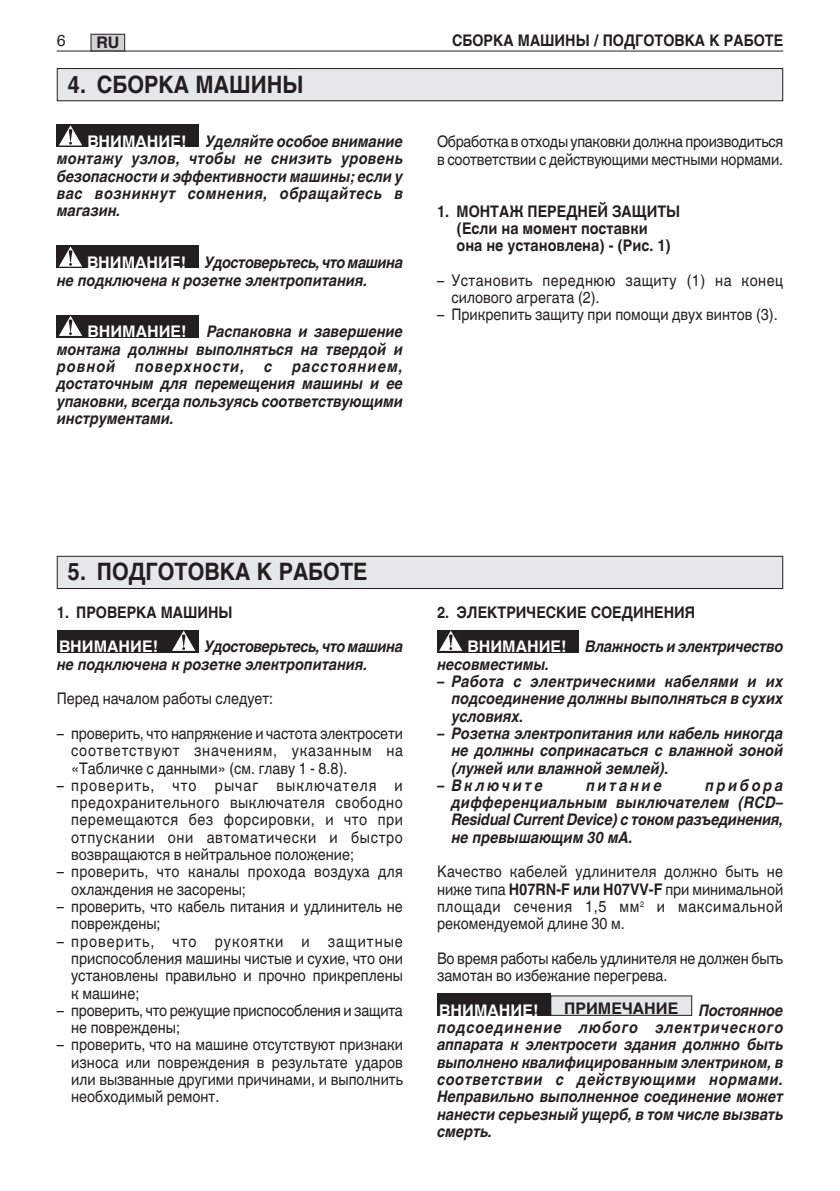
<style>
.page{position:relative;width:840px;height:1191px;background:#fff}
.page>*{position:absolute;margin:0;border:0;box-sizing:border-box;transform-origin:0 0}
.t1{font:700 24px "Helvetica World";color:#231f20;scale:.9 1}
.t2{font:italic 700 16px/17.2px "Helvetica World";color:#231f20;text-align:justify;scale:.9 1}
.t3{font:16px/17.2px "Helvetica World";color:#231f20;text-align:justify;scale:.9 1}
.t4{font:700 16px/17.4px "Helvetica World";color:#231f20;scale:.9 1}
.t5{font:16px/17.2px "Helvetica World";letter-spacing:-.02em;color:#231f20;scale:.9 1}
.t6{font:16px/17.2px "Helvetica World";letter-spacing:.025em;color:#231f20;scale:.9 1}
.t7{font:16px/17.2px "Helvetica World";letter-spacing:.03em;color:#231f20;scale:.9 1}
.t8{font:700 16px "Helvetica World";color:#fff}
.t9{font:italic 700 16px "Helvetica World";letter-spacing:.19em;color:#231f20;scale:.9 1}
.t10{font:700 16px "Helvetica World";color:#231f20}
.t11{font:16px "Helvetica World";color:#231f20}
.s1{font-style:normal;color:#fff}
.s2{color:#fff}
.s3{font-style:italic}
.s4{font-weight:700}
</style>
<div class="page">
<svg style="left:57px;top:124px;width:28px;height:23px"></svg>
<svg style="left:59px;top:125px;width:23px;height:20px"></svg>
<div style="left:85px;top:124px;width:113px;height:23px;background:#231f20"></div>
<div style="left:57px;top:245px;width:28px;height:23px;background:#231f20"></div>
<svg style="left:59px;top:246px;width:23px;height:21px"></svg>
<div style="left:85px;top:245px;width:113px;height:23px;background:#231f20"></div>
<div style="left:57px;top:315px;width:28px;height:22px;background:#231f20"></div>
<svg style="left:59px;top:316px;width:23px;height:20px"></svg>
<div style="left:85px;top:315px;width:113px;height:22px;background:#231f20"></div>
<hr style="left:57px;top:51px;width:725px;height:1px;background:#231f20">
<div style="left:91px;top:34px;width:34px;height:17px;background:#d1d2d4"></div>
<div style="left:91px;top:34px;width:34px;height:17px;border:1px solid #231f20"></div>
<div style="left:57px;top:68px;width:725px;height:33px;background:#e6e7e9;border:1px solid #231f20"></div>
<div style="left:57px;top:629px;width:113px;height:23px;background:#231f20"></div>
<div style="left:170px;top:629px;width:28px;height:23px;background:#231f20"></div>
<svg style="left:172px;top:630px;width:23px;height:21px"></svg>
<div style="left:437px;top:629px;width:28px;height:23px;background:#231f20"></div>
<svg style="left:439px;top:630px;width:23px;height:21px"></svg>
<svg style="left:448px;top:634px;width:4px;height:12px"></svg>
<div style="left:465px;top:629px;width:113px;height:23px;background:#231f20"></div>
<div style="left:437px;top:993px;width:113px;height:22px;background:#231f20"></div>
<div style="left:550px;top:996px;width:141px;height:19px;background:#e6e7e9"></div>
<div style="left:57px;top:556px;width:725px;height:33px;background:#e6e7e9;border:1px solid #231f20"></div>
<p class="t11" style="left:57px;top:31px;width:10px">6</p>
<p class="t10" style="left:96px;top:33px;width:24px">RU</p>
<p class="t4" style="left:452px;top:31px;width:369px">СБОРKА МАШИНЫ / ПОДГОТОВKА K РАБОТЕ</p>
<h1 class="t1" style="left:67px;top:70px;width:263px">4. СБОРKА МАШИНЫ</h1>
<p class="t2" style="left:57px;top:133px;width:386px;text-indent:31px"><span class="s1">ВНИМАНИЕ!</span> Уделяйте особое внимание монтажу узлов, чтобы не снизить уровень безопасности и эффективности машины; если у вас возникнут сомнения, обращайтесь в магазин.</p>
<p class="t2" style="left:57px;top:254px;width:386px;text-indent:30px"><span class="s1">ВНИМАНИЕ!</span> Удостоверьтесь, что машина не подключена к розетке электропитания.</p>
<p class="t8" style="left:87px;top:322px;width:100px">ВНИМАНИЕ!</p>
<p class="t2" style="left:57px;top:323px;width:386px;text-indent:150px">Распаковка и завершение монтажа должны выполняться на твердой и ровной поверхности, с расстоянием, достаточным для перемещения машины и ее упаковки, всегда пользуясь соответствующими инструментами.</p>
<p class="t5" style="left:437px;top:133px;width:386px">Обработка в отходы упаковки должна производиться в соответствии с действующими местными нормами.</p>
<p class="t4" style="left:456px;top:202px;width:250px;text-indent:-19px">1. МОНТАЖ ПЕРЕДНЕЙ ЗАЩИТЫ (Если на момент поставки<br>она не установлена) - (Рис. 1)</p>
<p class="t7" style="left:451px;top:272px;width:370px;text-indent:-14px">– Установить переднюю защиту (1) на конец силового агрегата (2).</p>
<p class="t3" style="left:437px;top:306px;width:380px">– Прикрепить защиту при помощи двух винтов (3).</p>
<h1 class="t1" style="left:67px;top:558px;width:334px">5. ПОДГОТОВKА K РАБОТЕ</h1>
<p class="t4" style="left:57px;top:603px;width:197px">1. ПРОВЕРKА МАШИНЫ</p>
<p class="t8" style="left:59px;top:637px;width:100px">ВНИМАНИЕ!</p>
<p class="t2" style="left:57px;top:638px;width:386px;text-indent:148px">Удостоверьтесь, что машина не подключена к розетке электропитания.</p>
<p class="t3" style="left:57px;top:690px;width:242px">Перед началом работы следует:</p>
<p class="t3" style="left:71px;top:725px;width:370px;text-indent:-14px">– проверить, что напряжение и частота электросети соответствуют значениям, указанным на «Табличке с данными» (см. главу 1 - 8.8).</p>
<p class="t3" style="left:71px;top:776px;width:370px;text-indent:-14px">– проверить, что рычаг выключателя и предохранительного выключателя свободно перемещаются без форсировки, и что при отпускании они автоматически и быстро возвращаются в нейтральное положение;</p>
<p class="t6" style="left:71px;top:863px;width:370px;text-indent:-14px">– проверить, что каналы прохода воздуха для охлаждения не засорены;</p>
<p class="t3" style="left:71px;top:898px;width:370px;text-indent:-14px">– проверить, что кабель питания и удлинитель не повреждены;</p>
<p class="t3" style="left:71px;top:932px;width:370px;text-indent:-14px">– проверить, что рукоятки и защитные приспособления машины чистые и сухие, что они установлены правильно и прочно прикреплены к машине;</p>
<p class="t3" style="left:71px;top:1001px;width:370px;text-indent:-14px">– проверить, что режущие приспособления и защита не повреждены;</p>
<p class="t3" style="left:71px;top:1036px;width:370px;text-indent:-14px">– проверить, что на машине отсутствуют признаки износа или повреждения в результате ударов или вызванные другими причинами, и выполнить необходимый ремонт.</p>
<p class="t4" style="left:467px;top:595px;width:352px;line-height:34.6px;text-indent:-30px">2. ЭЛЕKТРИЧЕСKИЕ СОЕДИНЕНИЯ<br><span class="s2">ВНИМАНИЕ!</span> <span class="s3">Влажность и электричество</span></p>
<p class="t2" style="left:437px;top:655px;width:126px">несовместимы.</p>
<p class="t2" style="left:451px;top:673px;width:370px;text-indent:-14px">– Работа с электрическими кабелями и их подсоединение должны выполняться в сухих условиях.</p>
<p class="t2" style="left:451px;top:725px;width:370px;text-indent:-14px">– Розетка электропитания или кабель никогда не должны соприкасаться с влажной зоной (лужей или влажной землей).</p>
<p class="t9" style="left:437px;top:776px;width:119px">– Включите</p>
<p class="t9" style="left:585px;top:776px;width:85px">питание</p>
<p class="t2" style="left:451px;top:776px;width:370px;text-indent:253px">прибора дифференциальным выключателем (RCD– Residual Current Device) с током разъединения, не превышающим 30 мA.</p>
<p class="t3" style="left:437px;top:863px;width:386px">Kачество кабелей удлинителя должно быть не ниже типа <span class="s4">H07RN-F или H07VV-F</span> при минимальной площади сечения 1,5 мм<sup>2</sup> и максимальной рекомендуемой длине 30 м.</p>
<p class="t3" style="left:437px;top:949px;width:386px">Во время работы кабель удлинителя не должен быть замотан во избежание перегрева.</p>
<p class="t8" style="left:439px;top:1001px;width:100px">ВНИМАНИЕ!</p>
<p class="t10" style="left:564px;top:999px;width:115px">ПРИМЕЧАНИЕ</p>
<p class="t2" style="left:437px;top:1001px;width:386px;text-indent:261px">Постоянное подсоединение любого электрического аппарата к электросети здания должно быть выполнено квалифицированным электриком, в соответствии с действующими нормами.<br>Неправильно выполненное соединение может нанести серьезный ущерб, в том числе вызвать смерть.</p>
</div>
